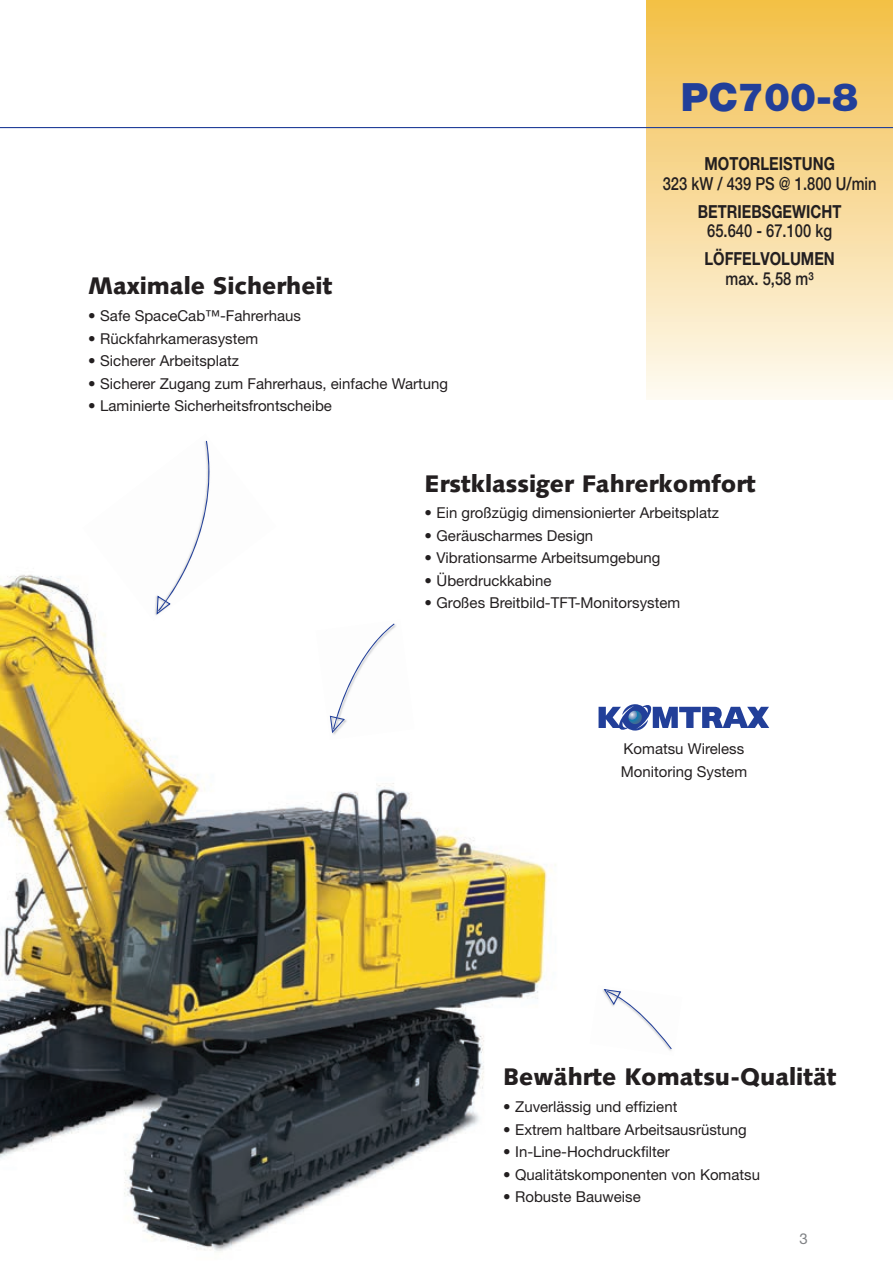
<style>
.page{position:relative;width:893px;height:1263px;background:#fff}
.page>*{position:absolute;margin:0;border:0;box-sizing:border-box;transform-origin:0 0}
.t1{font:900 39px "Helvetica Neue LT Pro";color:#223f99}
.t2{font:900 24px "Syntax LTCE";color:#231f20}
.t3{font:500 18px "Helvetica Neue LT Pro";color:#231f20;scale:.82 1}
.t4{font:700 18px "Helvetica Neue LT Pro";color:#231f20;scale:.82 1}
.t5{font:15px/22.5px "Helvetica Neue LT Pro";color:#231f20}
.t6{font:15px "Helvetica Neue LT Pro";color:#808285}
</style>
<div class="page">
<img style="left:0;top:574px;width:556px;height:677px">
<div style="left:646px;top:0;width:247px;height:400px;background:linear-gradient(to bottom,#f2be47,#fef9f0)"></div>
<hr style="left:0;top:127px;width:893px;height:1px;background:#223f99">
<svg style="left:599px;top:704px;width:170px;height:26px"></svg>
<img style="left:316px;top:620px;width:99px;height:120px">
<svg style="left:330px;top:623px;width:65px;height:110px"></svg>
<svg style="left:604px;top:989px;width:68px;height:60px"></svg>
<img style="left:82px;top:440px;width:194px;height:181px">
<svg style="left:157px;top:441px;width:66px;height:174px"></svg>
<h2 class="t2" style="left:88px;top:272px;width:246px">Maximale Sicherheit</h2>
<p class="t5" style="left:88px;top:304px;width:214px">• Safe SpaceCab™-Fahrerhaus</p>
<p class="t5" style="left:88px;top:327px;width:172px">• Rückfahrkamerasystem</p>
<p class="t5" style="left:88px;top:349px;width:152px">• Sicherer Arbeitsplatz</p>
<p class="t5" style="left:88px;top:372px;width:361px">• Sicherer Zugang zum Fahrerhaus, einfache Wartung</p>
<p class="t5" style="left:88px;top:394px;width:245px">• Laminierte Sicherheitsfrontscheibe</p>
<h1 class="t1" style="left:681px;top:74px;width:179px">PC700-8</h1>
<p class="t4" style="left:704px;top:152px;width:160px">MOTORLEISTUNG</p>
<p class="t3" style="left:663px;top:172px;width:262px">323 kW / 439 PS @ 1.800 U/min</p>
<p class="t4" style="left:698px;top:200px;width:176px">BETRIEBSGEWICHT</p>
<p class="t3" style="left:707px;top:220px;width:154px">65.640 - 67.100 kg</p>
<p class="t4" style="left:704px;top:247px;width:161px">LÖFFELVOLUMEN</p>
<p class="t3" style="left:726px;top:267px;width:109px">max. 5,58 m³</p>
<h2 class="t2" style="left:425px;top:469px;width:333px">Erstklassiger Fahrerkomfort</h2>
<p class="t5" style="left:425px;top:501px;width:296px">• Ein großzügig dimensionierter Arbeitsplatz</p>
<p class="t5" style="left:425px;top:524px;width:170px">• Geräuscharmes Design</p>
<p class="t5" style="left:425px;top:546px;width:237px">• Vibrationsarme Arbeitsumgebung</p>
<p class="t5" style="left:425px;top:569px;width:129px">• Überdruckkabine</p>
<p class="t5" style="left:425px;top:591px;width:257px">• Großes Breitbild-TFT-Monitorsystem</p>
<p class="t5" style="left:621px;top:737px;width:128px">Komatsu Wireless<br>Monitoring System</p>
<h2 class="t2" style="left:503px;top:1063px;width:335px">Bewährte Komatsu-Qualität</h2>
<p class="t5" style="left:503px;top:1095px;width:176px">• Zuverlässig und effizient</p>
<p class="t5" style="left:503px;top:1118px;width:245px">• Extrem haltbare Arbeitsausrüstung</p>
<p class="t5" style="left:503px;top:1140px;width:168px">• In-Line-Hochdruckfilter</p>
<p class="t5" style="left:503px;top:1163px;width:258px">• Qualitätskomponenten von Komatsu</p>
<p class="t5" style="left:503px;top:1185px;width:139px">• Robuste Bauweise</p>
<p class="t6" style="left:800px;top:1229px;width:10px">3</p>
</div>
